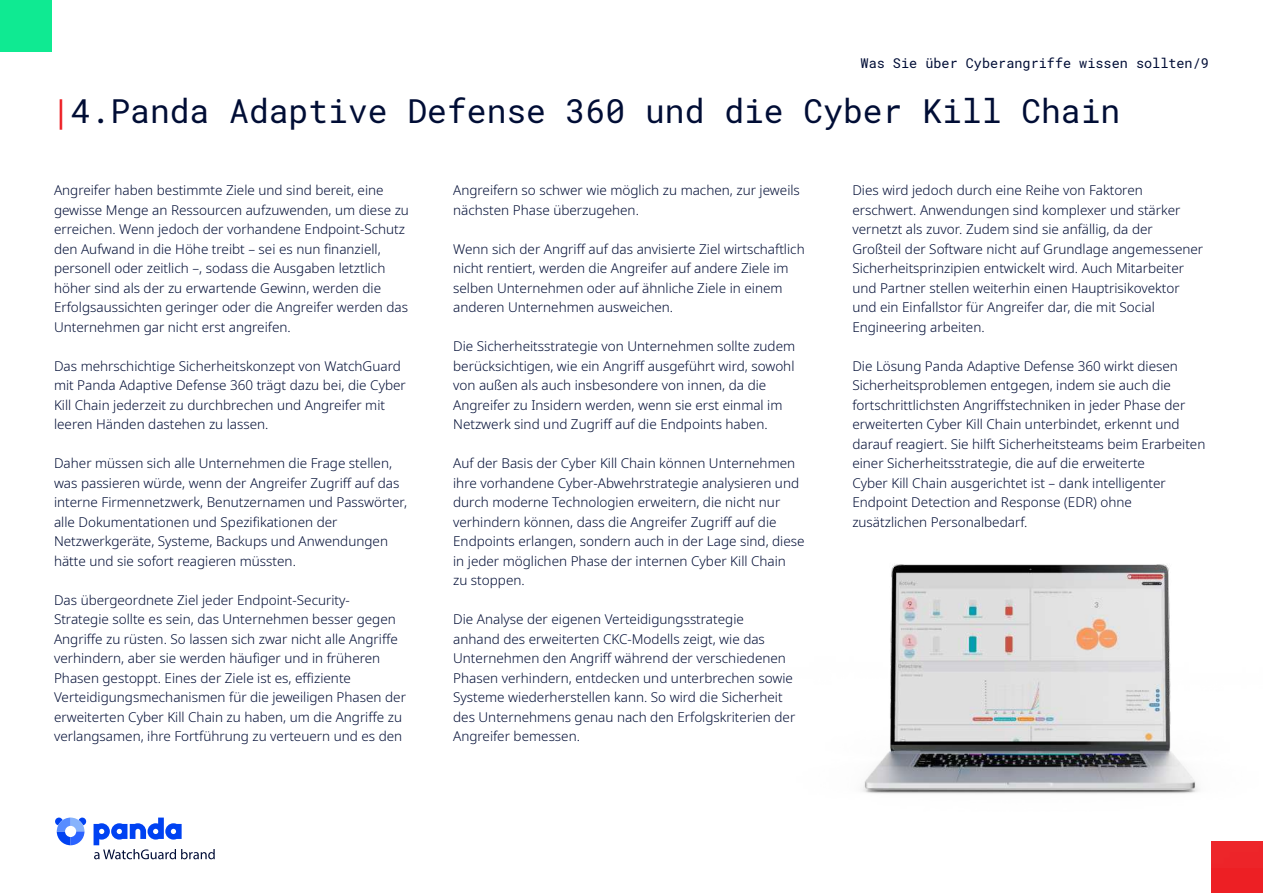
<style>
.page{position:relative;width:1263px;height:893px;background:#fff}
.page>*{position:absolute;margin:0;border:0;box-sizing:border-box;transform-origin:0 0}
.t1{font:33px "Roboto Mono";color:#000d35}
.t2{font:300 13.5px/19.5px "Noto Sans";color:#000d35}
.t3{font:13.5px "Roboto Mono";color:#000d36}
.s1{color:#ed1f24}
</style>
<div class="page">
<div style="left:0;top:0;width:51px;height:51px;background:#0fea92"></div>
<div style="left:1212px;top:842px;width:51px;height:51px;background:#ed1f24"></div>
<svg style="left:55px;top:818px;width:31px;height:27px"></svg>
<svg style="left:94px;top:818px;width:121px;height:41px"></svg>
<img style="left:862px;top:564px;width:401px;height:303px">
<p class="t3" style="left:860px;top:54px;width:350px">Was Sie über Cyberangriffe wissen sollten/9</p>
<h1 class="t1" style="left:51px;top:88px;width:1071px"><span class="s1">|</span>4.Panda Adaptive Defense 360 und die Cyber Kill Chain</h1>
<p class="t2" style="left:54px;top:181px;width:356px">Angreifer haben bestimmte Ziele und sind bereit, eine gewisse Menge an Ressourcen aufzuwenden, um diese zu erreichen. Wenn jedoch der vorhandene Endpoint-Schutz den Aufwand in die Höhe treibt – sei es nun finanziell, personell oder zeitlich –, sodass die Ausgaben letztlich höher sind als der zu erwartende Gewinn, werden die Erfolgsaussichten geringer oder die Angreifer werden das Unternehmen gar nicht erst angreifen.</p>
<p class="t2" style="left:54px;top:356px;width:353px">Das mehrschichtige Sicherheitskonzept von WatchGuard mit Panda Adaptive Defense 360 trägt dazu bei, die Cyber Kill Chain jederzeit zu durchbrechen und Angreifer mit leeren Händen dastehen zu lassen.</p>
<p class="t2" style="left:54px;top:454px;width:355px">Daher müssen sich alle Unternehmen die Frage stellen, was passieren würde, wenn der Angreifer Zugriff auf das interne Firmennetzwerk, Benutzernamen und Passwörter, alle Dokumentationen und Spezifikationen der Netzwerkgeräte, Systeme, Backups und Anwendungen hätte und sie sofort reagieren müssten.</p>
<p class="t2" style="left:54px;top:590px;width:353px">Das übergeordnete Ziel jeder Endpoint-Security-Strategie sollte es sein, das Unternehmen besser gegen Angriffe zu rüsten. So lassen sich zwar nicht alle Angriffe verhindern, aber sie werden häufiger und in früheren Phasen gestoppt. Eines der Ziele ist es, effiziente Verteidigungsmechanismen für die jeweiligen Phasen der erweiterten Cyber Kill Chain zu haben, um die Angriffe zu verlangsamen, ihre Fortführung zu verteuern und es den</p>
<p class="t2" style="left:453px;top:181px;width:348px">Angreifern so schwer wie möglich zu machen, zur jeweils nächsten Phase überzugehen.</p>
<p class="t2" style="left:453px;top:239px;width:353px">Wenn sich der Angriff auf das anvisierte Ziel wirtschaftlich nicht rentiert, werden die Angreifer auf andere Ziele im selben Unternehmen oder auf ähnliche Ziele in einem anderen Unternehmen ausweichen.</p>
<p class="t2" style="left:453px;top:337px;width:344px">Die Sicherheitsstrategie von Unternehmen sollte zudem berücksichtigen, wie ein Angriff ausgeführt wird, sowohl von außen als auch insbesondere von innen, da die Angreifer zu Insidern werden, wenn sie erst einmal im Netzwerk sind und Zugriff auf die Endpoints haben.</p>
<p class="t2" style="left:453px;top:454px;width:353px">Auf der Basis der Cyber Kill Chain können Unternehmen ihre vorhandene Cyber-Abwehrstrategie analysieren und durch moderne Technologien erweitern, die nicht nur verhindern können, dass die Angreifer Zugriff auf die Endpoints erlangen, sondern auch in der Lage sind, diese in jeder möglichen Phase der internen Cyber Kill Chain<br>zu stoppen.</p>
<p class="t2" style="left:453px;top:610px;width:344px">Die Analyse der eigenen Verteidigungsstrategie<br>anhand des erweiterten CKC-Modells zeigt, wie das Unternehmen den Angriff während der verschiedenen Phasen verhindern, entdecken und unterbrechen sowie Systeme wiederherstellen kann. So wird die Sicherheit des Unternehmens genau nach den Erfolgskriterien der Angreifer bemessen.</p>
<p class="t2" style="left:852px;top:181px;width:352px">Dies wird jedoch durch eine Reihe von Faktoren erschwert. Anwendungen sind komplexer und stärker vernetzt als zuvor. Zudem sind sie anfällig, da der Großteil der Software nicht auf Grundlage angemessener Sicherheitsprinzipien entwickelt wird. Auch Mitarbeiter und Partner stellen weiterhin einen Hauptrisikovektor und ein Einfallstor für Angreifer dar, die mit Social Engineering arbeiten.</p>
<p class="t2" style="left:852px;top:356px;width:355px">Die Lösung Panda Adaptive Defense 360 wirkt diesen Sicherheitsproblemen entgegen, indem sie auch die fortschrittlichsten Angriffstechniken in jeder Phase der erweiterten Cyber Kill Chain unterbindet, erkennt und darauf reagiert. Sie hilft Sicherheitsteams beim Erarbeiten einer Sicherheitsstrategie, die auf die erweiterte<br>Cyber Kill Chain ausgerichtet ist – dank intelligenter Endpoint Detection and Response (EDR) ohne zusätzlichen Personalbedarf.</p>
</div>
